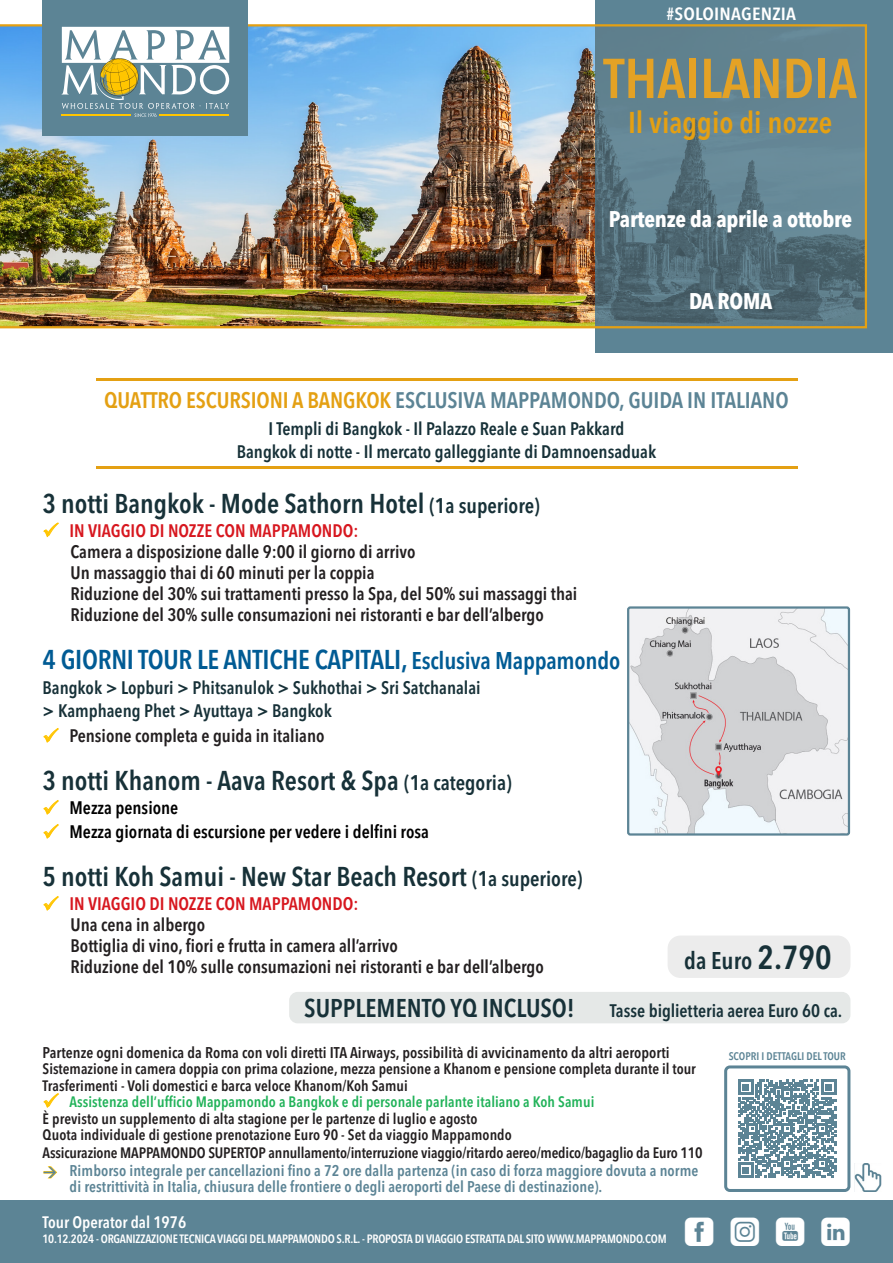
<style>
.page{position:relative;width:893px;height:1263px;background:#fff}
.page>*{position:absolute;margin:0;border:0;box-sizing:border-box;transform-origin:0 0}
.t1{font:600 55.5px "Avenir Next Condensed";color:#e4a225}
.t2{font:36px "Mappamondoutil";color:#fff}
.t3{font:600 30px "Avenir Next Condensed";color:#e4a013}
.t4{font:600 condensed 27px "Avenir Next LT Pro";color:#173138}
.t5{font:600 condensed 27px "Avenir Next LT Pro";letter-spacing:-.01em;color:#005b94}
.t6{font:600 condensed 25.5px "Avenir Next LT Pro";color:#173138}
.t7{font:600 condensed 24px "Avenir Next LT Pro";color:#173138}
.t8{font:600 22.5px "Avenir Next Condensed";letter-spacing:-.005em;color:#5c8495}
.t9{font:700 condensed 22.5px "Avenir Next LT Pro";letter-spacing:-.01em;color:#fff}
.t10{font:600 condensed 18px "Avenir Next LT Pro";color:#231f20}
.t11{font:600 condensed 18px "Avenir Next LT Pro";color:#173138}
.t12{font:600 condensed 18px "Avenir Next LT Pro";color:#d7171f}
.t13{font:600 condensed 18px "Avenir Next LT Pro";color:#000}
.t14{font:600 condensed 17.55px "Avenir Next LT Pro";letter-spacing:.01em;color:#fff;scale:1.11 1}
.t15{font:600 condensed 16.5px "Avenir Next LT Pro";color:#fff}
.t16{font:600 condensed 15.45px/16.5px "Avenir Next LT Pro";letter-spacing:.005em;color:#5c8495}
.t17{font:600 condensed 15.45px "Avenir Next LT Pro";letter-spacing:.005em;color:#231f20}
.t18{font:600 condensed 15px "Avenir Next LT Pro";color:#231f20}
.t19{font:600 condensed 15px "Avenir Next LT Pro";letter-spacing:.005em;color:#21b259}
.t20{font:600 condensed 12px "Avenir Next LT Pro";letter-spacing:-.02em;color:#fff}
.t21{font:600 condensed 10.95px "Avenir Next LT Pro";color:#5c8495}
.s1{color:#e4a013}
.s2{font-size:21px}
.s3{font-size:24px}
.s4{font-size:33px}
</style>
<div class="page">
<div style="left:0;top:1200px;width:893px;height:63px;background:#5c8495"></div>
<div style="left:289px;top:992px;width:561px;height:31px;background:#e5e8e7;border-radius:9px"></div>
<div style="left:668px;top:935px;width:182px;height:43px;background:#ececec;border-radius:13px"></div>
<div style="left:595px;top:0;width:298px;height:353px;background:#5c8495"></div>
<img style="left:630px;top:609px;width:217px;height:224px">
<div style="left:627px;top:606px;width:223px;height:230px;border:2px solid #5c8495;border-radius:2px"></div>
<img style="left:0;top:24px;width:867px;height:304px">
<div style="left:42px;top:0;width:206px;height:136px;background:#5c8495"></div>
<svg style="left:62px;top:27px;width:167px;height:90px"></svg>
<div style="left:724px;top:1065px;width:126px;height:127px;border:3px solid #5c8495;border-radius:4px"></div>
<svg style="left:738px;top:1080px;width:98px;height:98px"></svg>
<img style="left:855px;top:1163px;width:26px;height:28px">
<hr style="left:96px;top:378px;width:701px;height:3px;background:#e4a013">
<hr style="left:96px;top:466px;width:701px;height:3px;background:#e4a013">
<p class="t14" style="left:667px;top:3px;width:118px">#SOLOINAGENZIA</p>
<p class="t1" style="left:603px;top:31px;width:255px">THAILANDIA</p>
<p class="t3" style="left:628px;top:96px;width:206px">Il viaggio di nozze</p>
<p class="t9" style="left:609px;top:205px;width:245px">Partenze da aprile a ottobre</p>
<p class="t9" style="left:689px;top:287px;width:85px">DA ROMA</p>
<p class="t8" style="left:104px;top:381px;width:686px"><span class="s1">QUATTRO ESCURSIONI A BANGKOK</span> ESCLUSIVA MAPPAMONDO, GUIDA IN ITALIANO</p>
<p class="t11" style="left:268px;top:418px;width:357px">I Templi di Bangkok - Il Palazzo Reale e Suan Pakkard</p>
<p class="t11" style="left:237px;top:441px;width:421px">Bangkok di notte - Il mercato galleggiante di Damnoensaduak</p>
<p class="t4" style="left:43px;top:487px;width:499px">3 notti Bangkok - Mode Sathorn Hotel <span class="s2">(1a superiore)</span></p>
<p class="t12" style="left:70px;top:519px;width:290px">IN VIAGGIO DI NOZZE CON MAPPAMONDO:</p>
<p class="t10" style="left:71px;top:540px;width:346px">Camera a disposizione dalle 9:00 il giorno di arrivo</p>
<p class="t10" style="left:71px;top:561px;width:305px">Un massaggio thai di 60 minuti per la coppia</p>
<p class="t10" style="left:71px;top:582px;width:508px">Riduzione del 30% sui trattamenti presso la Spa, del 50% sui massaggi thai</p>
<p class="t10" style="left:71px;top:603px;width:475px">Riduzione del 30% sulle consumazioni nei ristoranti e bar dell’albergo</p>
<p class="t5" style="left:43px;top:643px;width:579px">4 GIORNI TOUR LE ANTICHE CAPITALI, <span class="s3">Esclusiva Mappamondo</span></p>
<p class="t11" style="left:43px;top:677px;width:440px">Bangkok &gt; Lopburi &gt; Phitsanulok &gt; Sukhothai &gt; Sri Satchanalai</p>
<p class="t11" style="left:43px;top:699px;width:291px">&gt; Kamphaeng Phet &gt; Ayuttaya &gt; Bangkok</p>
<p class="t10" style="left:70px;top:725px;width:257px">Pensione completa e guida in italiano</p>
<p class="t4" style="left:43px;top:764px;width:471px">3 notti Khanom - Aava Resort &amp; Spa <span class="s2">(1a categoria)</span></p>
<p class="t13" style="left:70px;top:797px;width:110px">Mezza pensione</p>
<p class="t13" style="left:70px;top:821px;width:361px">Mezza giornata di escursione per vedere i delfini rosa</p>
<p class="t4" style="left:43px;top:860px;width:541px">5 notti Koh Samui - New Star Beach Resort <span class="s2">(1a superiore)</span></p>
<p class="t12" style="left:70px;top:893px;width:290px">IN VIAGGIO DI NOZZE CON MAPPAMONDO:</p>
<p class="t10" style="left:71px;top:914px;width:136px">Una cena in albergo</p>
<p class="t10" style="left:71px;top:935px;width:329px">Bottiglia di vino, fiori e frutta in camera all’arrivo</p>
<p class="t10" style="left:71px;top:956px;width:475px">Riduzione del 10% sulle consumazioni nei ristoranti e bar dell’albergo</p>
<p class="t7" style="left:684px;top:946px;width:149px">da Euro <span class="s4">2.790</span></p>
<p class="t6" style="left:304px;top:992px;width:272px">SUPPLEMENTO YQ INCLUSO!</p>
<p class="t11" style="left:610px;top:999px;width:234px">Tasse biglietteria aerea Euro 60 ca.</p>
<p class="t17" style="left:43px;top:1043px;width:629px">Partenze ogni domenica da Roma con voli diretti ITA Airways, possibilità di avvicinamento da altri aeroporti</p>
<p class="t18" style="left:43px;top:1060px;width:655px">Sistemazione in camera doppia con prima colazione, mezza pensione a Khanom e pensione completa durante il tour</p>
<p class="t18" style="left:43px;top:1076px;width:367px">Trasferimenti - Voli domestici e barca veloce Khanom/Koh Samui</p>
<p class="t19" style="left:70px;top:1093px;width:526px">Assistenza dell’ufficio Mappamondo a Bangkok e di personale parlante italiano a Koh Samui</p>
<p class="t18" style="left:43px;top:1109px;width:436px">È previsto un supplemento di alta stagione per le partenze di luglio e agosto</p>
<p class="t18" style="left:43px;top:1126px;width:471px">Quota individuale di gestione prenotazione Euro 90 - Set da viaggio Mappamondo</p>
<p class="t18" style="left:43px;top:1144px;width:662px">Assicurazione MAPPAMONDO SUPERTOP annullamento/interruzione viaggio/ritardo aereo/medico/bagaglio da Euro 110</p>
<p class="t16" style="left:70px;top:1162px;width:630px">Rimborso integrale per cancellazioni fino a 72 ore dalla partenza (in caso di forza maggiore dovuta a norme di restrittività in Italia, chiusura delle frontiere o degli aeroporti del Paese di destinazione).</p>
<p class="t21" style="left:729px;top:1049px;width:118px">SCOPRI I DETTAGLI DEL TOUR</p>
<p class="t15" style="left:43px;top:1212px;width:145px">Tour Operator dal 1976</p>
<p class="t20" style="left:43px;top:1231px;width:626px">10.12.2024 - ORGANIZZAZIONE TECNICA VIAGGI DEL MAPPAMONDO S.R.L. - PROPOSTA DI VIAGGIO ESTRATTA DAL SITO WWW.MAPPAMONDO.COM</p>
<p class="t2" style="left:685px;top:1212px;width:167px">fiyl</p>
</div>
